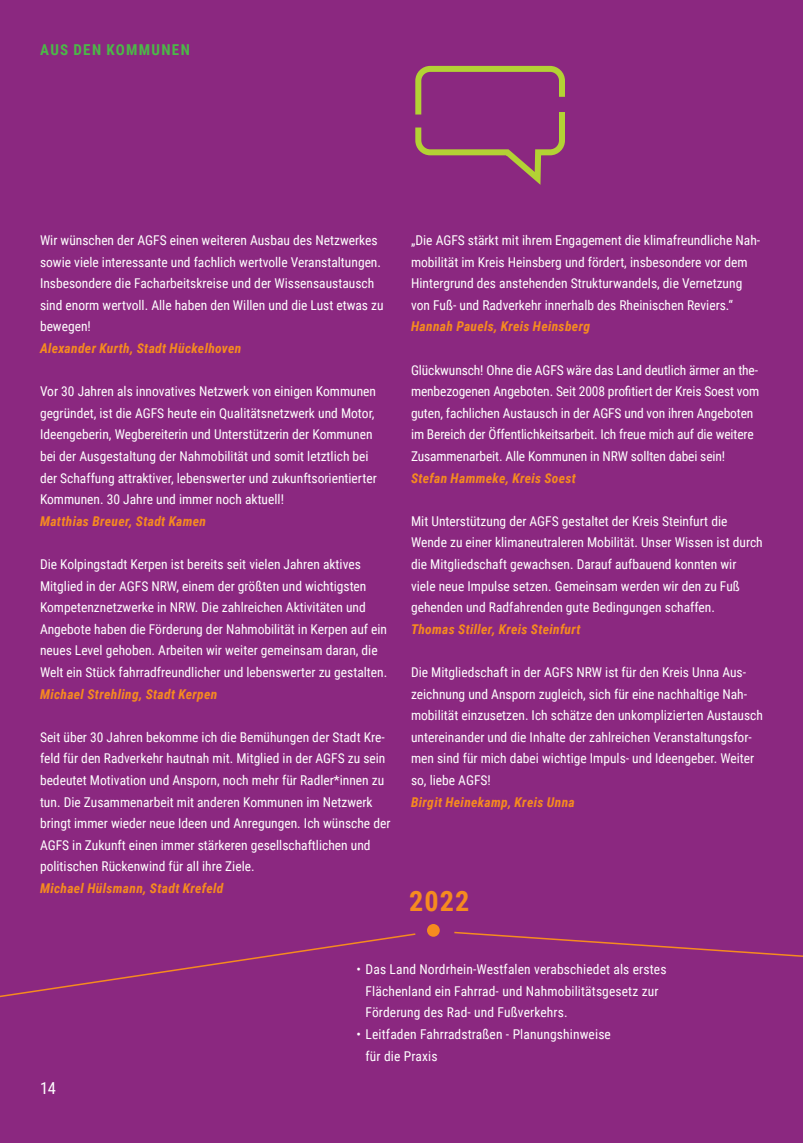
<style>
.page{position:relative;width:803px;height:1143px;background:#8b2880}
.page>*{position:absolute;margin:0;border:0;box-sizing:border-box;transform-origin:0 0}
.t1{font:700 28.05px "Roboto Condensed";color:#f68b1f}
.t2{font:16.5px "Roboto Condensed";color:#fff}
.t3{font:700 15px "Roboto Condensed";letter-spacing:.09em;color:#4cb848}
.t4{font:13.5px/21.6px "Roboto Condensed";color:#fff}
.t5{font:italic 700 13.5px "Roboto Condensed";letter-spacing:.025em;color:#f68b1f}
</style>
<div class="page">
<svg style="left:454px;top:931px;width:349px;height:26px"></svg>
<div style="left:427px;top:924px;width:13px;height:13px;background:#f68b1f;border-radius:50%"></div>
<svg style="left:415px;top:65px;width:150px;height:120px"></svg>
<svg style="left:0;top:933px;width:416px;height:65px"></svg>
<p class="t3" style="left:40px;top:39px;width:151px">AUS DEN KOMMUNEN</p>
<p class="t4" style="left:40px;top:229px;width:345px">Wir wünschen der AGFS einen weiteren Ausbau des Netzwerkes sowie viele interessante und fachlich wertvolle Veranstaltungen.<br>Insbesondere die Facharbeitskreise und der Wissensaustausch sind enorm wertvoll. Alle haben den Willen und die Lust etwas zu bewegen!</p>
<p class="t5" style="left:40px;top:339px;width:203px">Alexander Kurth, Stadt Hückelhoven</p>
<p class="t4" style="left:40px;top:380px;width:338px">Vor 30 Jahren als innovatives Netzwerk von einigen Kommunen gegründet, ist die AGFS heute ein Qualitätsnetzwerk und Motor, Ideengeberin, Wegbereiterin und Unterstützerin der Kommunen bei der Ausgestaltung der Nahmobilität und somit letztlich bei der Schaffung attraktiver, lebenswerter und zukunftsorientierter Kommunen. 30 Jahre und immer noch aktuell!</p>
<p class="t5" style="left:40px;top:512px;width:168px">Matthias Breuer, Stadt Kamen</p>
<p class="t4" style="left:40px;top:553px;width:349px">Die Kolpingstadt Kerpen ist bereits seit vielen Jahren aktives Mitglied in der AGFS NRW, einem der größten und wichtigsten Kompetenznetzwerke in NRW. Die zahlreichen Aktivitäten und Angebote haben die Förderung der Nahmobilität in Kerpen auf ein neues Level gehoben. Arbeiten wir weiter gemeinsam daran, die Welt ein Stück fahrradfreundlicher und lebenswerter zu gestalten.</p>
<p class="t5" style="left:40px;top:684px;width:179px">Michael Strehling, Stadt Kerpen</p>
<p class="t4" style="left:40px;top:726px;width:352px">Seit über 30 Jahren bekomme ich die Bemühungen der Stadt Kre&shy;feld für den Radverkehr hautnah mit. Mitglied in der AGFS zu sein bedeutet Motivation und Ansporn, noch mehr für Radler*innen zu tun. Die Zusammenarbeit mit anderen Kommunen im Netzwerk bringt immer wieder neue Ideen und Anregungen. Ich wünsche der AGFS in Zukunft einen immer stärkeren gesellschaftlichen und politischen Rückenwind für all ihre Ziele.</p>
<p class="t5" style="left:40px;top:879px;width:185px">Michael Hülsmann, Stadt Krefeld</p>
<p class="t4" style="left:411px;top:229px;width:351px">„Die AGFS stärkt mit ihrem Engagement die klimafreundliche Nah&shy;mobilität im Kreis Heinsberg und fördert, insbesondere vor dem Hintergrund des anstehenden Strukturwandels, die Vernetzung von Fuß- und Radverkehr innerhalb des Rheinischen Reviers.“</p>
<p class="t5" style="left:411px;top:317px;width:180px">Hannah Pauels, Kreis Heinsberg</p>
<p class="t4" style="left:411px;top:359px;width:350px">Glückwunsch! Ohne die AGFS wäre das Land deutlich ärmer an the&shy;menbezogenen Angeboten. Seit 2008 profitiert der Kreis Soest vom guten, fachlichen Austausch in der AGFS und von ihren Angeboten im Bereich der Öffentlichkeitsarbeit. Ich freue mich auf die weitere Zusammenarbeit. Alle Kommunen in NRW sollten dabei sein!</p>
<p class="t5" style="left:411px;top:468px;width:166px">Stefan Hammeke, Kreis Soest</p>
<p class="t4" style="left:411px;top:510px;width:353px">Mit Unterstützung der AGFS gestaltet der Kreis Steinfurt die Wende zu einer klimaneutraleren Mobilität. Unser Wissen ist durch die Mitgliedschaft gewachsen. Darauf aufbauend konnten wir viele neue Impulse setzen. Gemeinsam werden wir den zu Fuß gehenden und Radfahrenden gute Bedingungen schaffen.</p>
<p class="t5" style="left:411px;top:620px;width:171px">Thomas Stiller, Kreis Steinfurt</p>
<p class="t4" style="left:411px;top:661px;width:353px">Die Mitgliedschaft in der AGFS NRW ist für den Kreis Unna Aus&shy;zeichnung und Ansporn zugleich, sich für eine nachhaltige Nah&shy;mobilität einzusetzen. Ich schätze den unkomplizierten Austausch untereinander und die Inhalte der zahlreichen Veranstaltungsfor&shy;men sind für mich dabei wichtige Impuls- und Ideengeber. Weiter so, liebe AGFS!</p>
<p class="t5" style="left:411px;top:792px;width:165px">Birgit Heinekamp, Kreis Unna</p>
<h1 class="t1" style="left:409px;top:882px;width:61px">2022</h1>
<p class="t2" style="left:40px;top:1077px;width:18px">14</p>
<p class="t4" style="left:366px;top:958px;width:302px;text-indent:-9px">• Das Land Nordrhein-Westfalen verabschiedet als erstes<br>Flächenland ein Fahrrad- und Nahmobilitätsgesetz zur<br>Förderung des Rad- und Fußverkehrs.</p>
<p class="t4" style="left:366px;top:1023px;width:247px;text-indent:-9px">• Leitfaden Fahrradstraßen - Planungshinweise für die Praxis</p>
</div>
